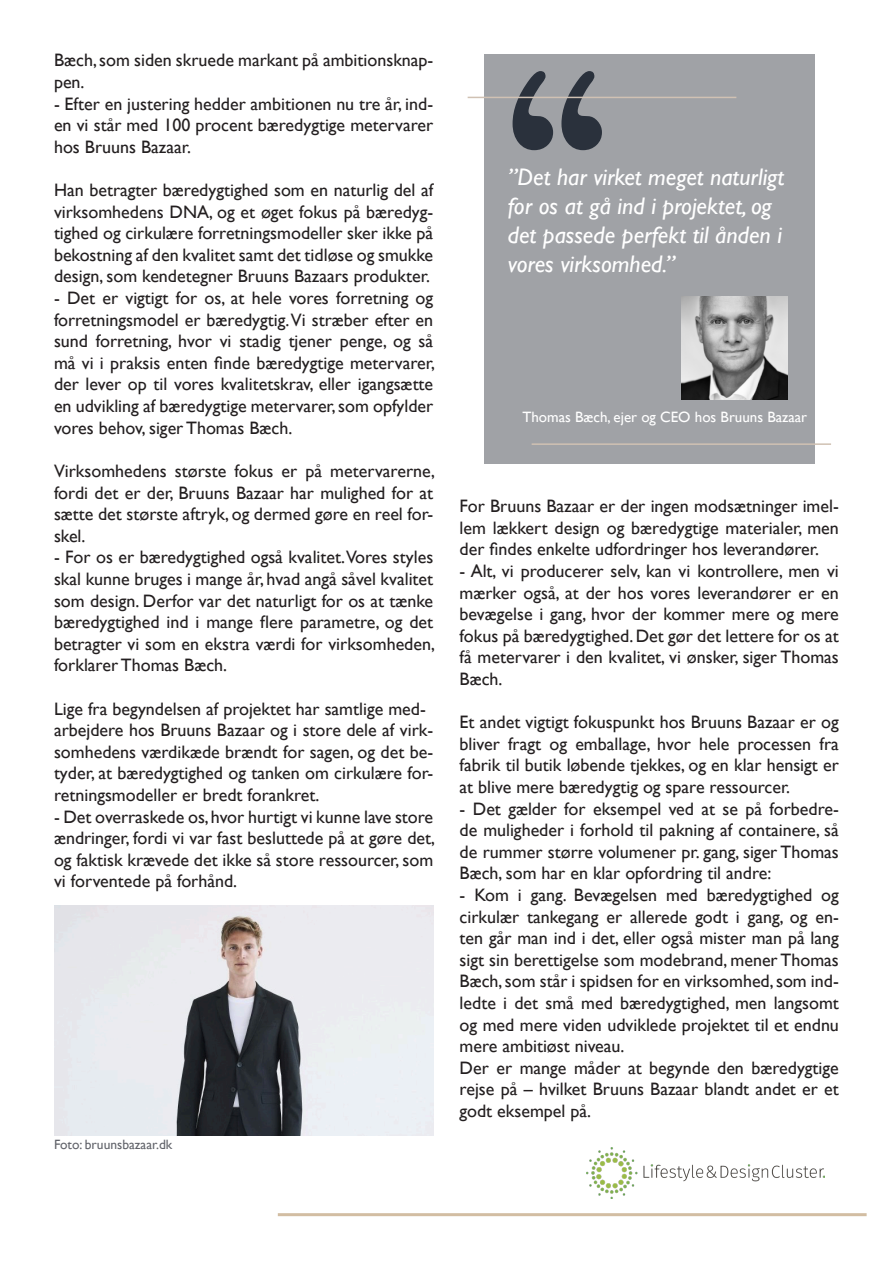
<style>
.page{position:relative;width:893px;height:1263px;background:#fff}
.page>*{position:absolute;margin:0;border:0;box-sizing:border-box;transform-origin:0 0}
.t1{font:270px "American Typewriter";color:#2a313c}
.t2{font:italic 24px/28.8px "Gill Sans";color:#fff}
.t3{font:18px/21.6px "Gill Sans";color:#231f20;text-align:justify}
.t4{font:15px "Gill Sans";color:#fff}
.t5{font:13.5px "Gill Sans";color:#62646b}
</style>
<div class="page">
<img style="left:54px;top:906px;width:379px;height:229px">
<img style="left:586px;top:1147px;width:238px;height:51px">
<hr style="left:278px;top:1213px;width:589px;height:3px;background:#d2bda2">
<div style="left:484px;top:54px;width:330px;height:409px;background:#a0a2a6"></div>
<hr style="left:468px;top:97px;width:268px;height:1px;background:#d0c1b3">
<hr style="left:532px;top:443px;width:299px;height:2px;background:#d0c1b3">
<img style="left:681px;top:297px;width:107px;height:102px">
<p class="t3" style="left:54px;top:49px;width:381px">Bæch, som siden skruede markant på ambitionsknap&shy;pen.</p>
<p class="t3" style="left:54px;top:93px;width:381px">- Efter en justering hedder ambitionen nu tre år, ind-</p>
<p class="t3" style="left:54px;top:114px;width:381px">en vi står med 100 procent bæredygtige metervarer hos Bruuns Bazaar.</p>
<p class="t3" style="left:54px;top:179px;width:381px">Han betragter bæredygtighed som en naturlig del af virksomhedens DNA, og et øget fokus på bæredyg&shy;tighed og cirkulære forretningsmodeller sker ikke på bekostning af den kvalitet samt det tidløse og smukke design, som kendetegner Bruuns Bazaars produkter.</p>
<p class="t3" style="left:54px;top:287px;width:383px">- Det er vigtigt for os, at hele vores forretning og forretningsmodel er bæredygtig. Vi stræber efter en sund forretning, hvor vi stadig tjener penge, og så må vi i praksis enten finde bæredygtige metervarer, der lever op til vores kvalitetskrav, eller igangsætte en udvikling af bæredygtige metervarer, som opfylder vores behov, siger Thomas Bæch.</p>
<p class="t3" style="left:54px;top:460px;width:383px">Virksomhedens største fokus er på metervarerne, fordi det er der, Bruuns Bazaar har mulighed for at sætte det største aftryk, og dermed gøre en reel for&shy;skel.</p>
<p class="t3" style="left:54px;top:546px;width:383px">- For os er bæredygtighed også kvalitet.Vores styles skal kunne bruges i mange år, hvad angå såvel kvalitet som design. Derfor var det naturligt for os at tænke bæredygtighed ind i mange flere parametre, og det betragter vi som en ekstra værdi for virksomheden, forklarer Thomas Bæch.</p>
<p class="t3" style="left:54px;top:697px;width:373px">Lige fra begyndelsen af projektet har samtlige med-</p>
<p class="t3" style="left:54px;top:719px;width:381px">arbejdere hos Bruuns Bazaar og i store dele af virk&shy;somhedens værdikæde brændt for sagen, og det be&shy;tyder, at bæredygtighed og tanken om cirkulære for&shy;retningsmodeller er bredt forankret.</p>
<p class="t3" style="left:54px;top:805px;width:383px">- Det overraskede os, hvor hurtigt vi kunne lave store ændringer, fordi vi var fast besluttede på at gøre det, og faktisk krævede det ikke så store ressourcer, som vi forventede på forhånd.</p>
<p class="t5" style="left:54px;top:1137px;width:120px">Foto: bruunsbazaar.dk</p>
<p class="t1" style="left:497px;top:-36px;width:119px">“</p>
<p class="t2" style="left:508px;top:163px;width:278px">”Det har virket meget naturligt for os at gå ind i projektet, og det passede perfekt til ånden i vores virksomhed.”</p>
<p class="t4" style="left:522px;top:408px;width:286px">Thomas Bæch, ejer og CEO hos Bruuns Bazaar</p>
<p class="t3" style="left:460px;top:495px;width:381px">For Bruuns Bazaar er der ingen modsætninger imel&shy;lem lækkert design og bæredygtige materialer, men der findes enkelte udfordringer hos leverandører.</p>
<p class="t3" style="left:460px;top:560px;width:381px">- Alt, vi producerer selv, kan vi kontrollere, men vi mærker også, at der hos vores leverandører er en bevægelse i gang, hvor der kommer mere og mere fokus på bæredygtighed. Det gør det lettere for os at få metervarer i den kvalitet, vi ønsker, siger Thomas Bæch.</p>
<p class="t3" style="left:460px;top:711px;width:381px">Et andet vigtigt fokuspunkt hos Bruuns Bazaar er og bliver fragt og emballage, hvor hele processen fra fabrik til butik løbende tjekkes, og en klar hensigt er at blive mere bæredygtig og spare ressourcer.</p>
<p class="t3" style="left:460px;top:797px;width:381px">- Det gælder for eksempel ved at se på forbedre&shy;de muligheder i forhold til pakning af containere, så de rummer større volumener pr. gang, siger Thomas Bæch, som har en klar opfordring til andre:</p>
<p class="t3" style="left:460px;top:884px;width:381px">- Kom i gang. Bevægelsen med bæredygtighed og cirkulær tankegang er allerede godt i gang, og en&shy;ten går man ind i det, eller også mister man på lang sigt sin berettigelse som modebrand, mener Thomas Bæch, som står i spidsen for en virksomhed, som ind&shy;ledte i det små med bæredygtighed, men langsomt og med mere viden udviklede projektet til et endnu mere ambitiøst niveau.</p>
<p class="t3" style="left:460px;top:1057px;width:381px">Der er mange måder at begynde den bæredygtige rejse på – hvilket Bruuns Bazaar blandt andet er et godt eksempel på.</p>
</div>
